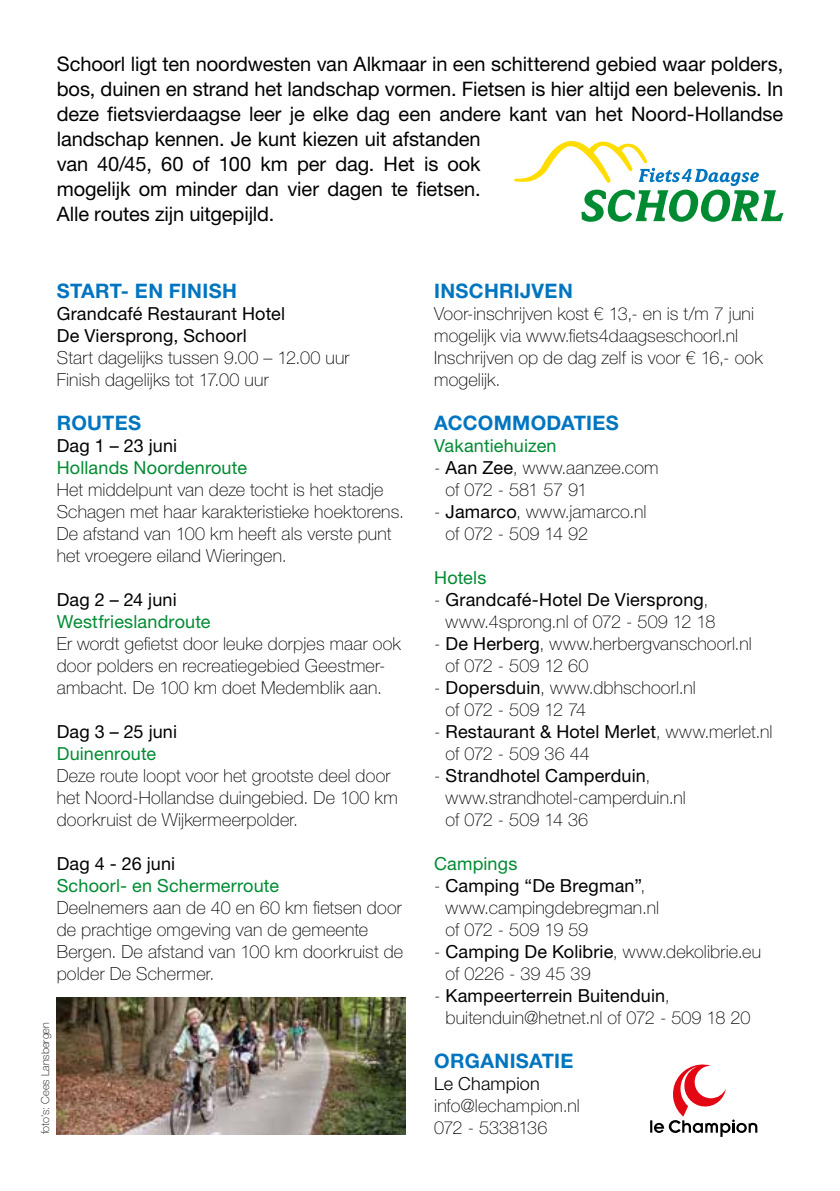
<style>
.page{position:relative;width:840px;height:1191px;background:#fff}
.page>*{position:absolute;margin:0;border:0;box-sizing:border-box;transform-origin:0 0}
.t1{font:20px/25px "Helvetica Neue LT Std";letter-spacing:-.005em;color:#000}
.t2{font:700 20px "Helvetica Neue LT Std";letter-spacing:.015em;color:#0075bf}
.t3{font:100 18px/22px "Helvetica Neue LT Std";letter-spacing:.01em;color:#000}
.t4{font:18px "Helvetica Neue LT Std";letter-spacing:.01em;color:#008b32}
.t5{font:18px/22px "Helvetica Neue LT Std";letter-spacing:.01em;color:#000}
.t6{font:100 18px "Helvetica Neue LT Std";letter-spacing:-.02em;color:#000}
.t7{font:300 18px "Helvetica Neue LT Std";letter-spacing:.01em;color:#000}
.t8{font:100 11px "Helvetica Neue LT Std";color:#000}
.s1{font-weight:400}
</style>
<div class="page">
<svg style="left:650px;top:1064px;width:107px;height:73px"></svg>
<img style="left:57px;top:997px;width:348px;height:137px">
<svg style="left:514px;top:141px;width:269px;height:81px"></svg>
<p class="t1" style="left:57px;top:51px;width:727px">Schoorl ligt ten noordwesten van Alkmaar in een schitterend gebied waar polders, bos, duinen en strand het landschap vormen. Fietsen is hier altijd een belevenis. In deze fietsvierdaagse leer je elke dag een andere kant van het Noord-Hollandse landschap kennen. Je kunt kiezen uit afstanden<br>van 40/45, 60 of 100 km per dag. Het is ook<br>mogelijk om minder dan vier dagen te fietsen.<br>Alle routes zijn uitgepijld.</p>
<p class="t2" style="left:57px;top:278px;width:181px">START- EN FINISH</p>
<p class="t5" style="left:57px;top:302px;width:230px">Grandcafé Restaurant Hotel<br>De Viersprong, Schoorl</p>
<p class="t3" style="left:57px;top:346px;width:294px">Start dagelijks tussen 9.00 – 12.00 uur<br>Finish dagelijks tot 17.00 uur</p>
<p class="t2" style="left:57px;top:410px;width:86px">ROUTES</p>
<p class="t5" style="left:57px;top:434px;width:122px">Dag 1 – 23 juni</p>
<p class="t4" style="left:57px;top:456px;width:192px">Hollands Noordenroute</p>
<p class="t3" style="left:57px;top:478px;width:349px">Het middelpunt van deze tocht is het stadje Schagen met haar karakteristieke hoektorens.<br>De afstand van 100 km heeft als verste punt het vroegere eiland Wieringen.</p>
<p class="t5" style="left:57px;top:588px;width:121px">Dag 2 – 24 juni</p>
<p class="t4" style="left:57px;top:610px;width:155px">Westfrieslandroute</p>
<p class="t3" style="left:57px;top:632px;width:345px">Er wordt gefietst door leuke dorpjes maar ook door polders en recreatiegebied Geestmer&shy;ambacht. De 100 km doet Medemblik aan.</p>
<p class="t5" style="left:57px;top:720px;width:122px">Dag 3 – 25 juni</p>
<p class="t4" style="left:57px;top:742px;width:101px">Duinenroute</p>
<p class="t3" style="left:57px;top:764px;width:342px">Deze route loopt voor het grootste deel door het Noord-Hollandse duingebied. De 100 km doorkruist de Wijkermeerpolder.</p>
<p class="t5" style="left:57px;top:852px;width:120px">Dag 4 - 26 juni</p>
<p class="t4" style="left:57px;top:874px;width:224px">Schoorl- en Schermerroute</p>
<p class="t3" style="left:57px;top:896px;width:348px">Deelnemers aan de 40 en 60 km fietsen door de prachtige omgeving van de gemeente Bergen. De afstand van 100 km doorkruist de polder De Schermer.</p>
<p class="t8" style="left:39px;top:1134px;width:114px;rotate:-90deg">foto’s: Cees Lansbergen</p>
<p class="t2" style="left:434px;top:278px;width:140px">INSCHRIJVEN</p>
<p class="t3" style="left:434px;top:302px;width:330px">Voor-inschrijven kost € 13,- en is t/m 7 juni mogelijk via www.fiets4daagseschoorl.nl Inschrijven op de dag zelf is voor € 16,- ook mogelijk.</p>
<p class="t2" style="left:434px;top:410px;width:186px">ACCOMMODATIES</p>
<p class="t4" style="left:434px;top:434px;width:124px">Vakantiehuizen</p>
<p class="t3" style="left:445px;top:456px;width:214px;text-indent:-11px">- <span class="s1">Aan Zee</span>, www.aanzee.com of 072 - 581 57 91</p>
<p class="t3" style="left:445px;top:500px;width:202px;text-indent:-11px">- <span class="s1">Jamarco</span>, www.jamarco.nl of 072 - 509 14 92</p>
<p class="t4" style="left:434px;top:566px;width:54px">Hotels</p>
<p class="t3" style="left:445px;top:588px;width:271px;text-indent:-11px">- <span class="s1">Grandcafé-Hotel De Viersprong</span>, www.4sprong.nl of 072 - 509 12 18</p>
<p class="t3" style="left:445px;top:632px;width:307px;text-indent:-11px">- <span class="s1">De Herberg</span>, www.herbergvanschoorl.nl of 072 - 509 12 60</p>
<p class="t3" style="left:445px;top:676px;width:252px;text-indent:-11px">- <span class="s1">Dopersduin</span>, www.dbhschoorl.nl of 072 - 509 12 74</p>
<p class="t3" style="left:445px;top:720px;width:328px;text-indent:-11px">- <span class="s1">Restaurant &amp; Hotel Merlet</span>, www.merlet.nl of 072 - 509 36 44</p>
<p class="t3" style="left:445px;top:764px;width:242px;text-indent:-11px">- <span class="s1">Strandhotel Camperduin</span>, www.strandhotel-camperduin.nl of 072 - 509 14 36</p>
<p class="t4" style="left:434px;top:852px;width:85px">Campings</p>
<p class="t3" style="left:445px;top:874px;width:215px;text-indent:-11px">- <span class="s1">Camping “De Bregman”</span>, www.campingdebregman.nl of 072 - 509 19 59</p>
<p class="t3" style="left:445px;top:940px;width:317px;text-indent:-11px">- <span class="s1">Camping De Kolibrie</span>, www.dekolibrie.eu of 0226 - 39 45 39</p>
<p class="t3" style="left:445px;top:984px;width:306px;text-indent:-11px">- <span class="s1">Kampeerterrein Buitenduin</span>, buitenduin@hetnet.nl of 072 - 509 18 20</p>
<p class="t2" style="left:434px;top:1048px;width:141px">ORGANISATIE</p>
<p class="t7" style="left:434px;top:1072px;width:107px">Le Champion</p>
<p class="t3" style="left:434px;top:1094px;width:147px">info@lechampion.nl</p>
<p class="t6" style="left:434px;top:1117px;width:115px">072 - 5338136</p>
</div>
